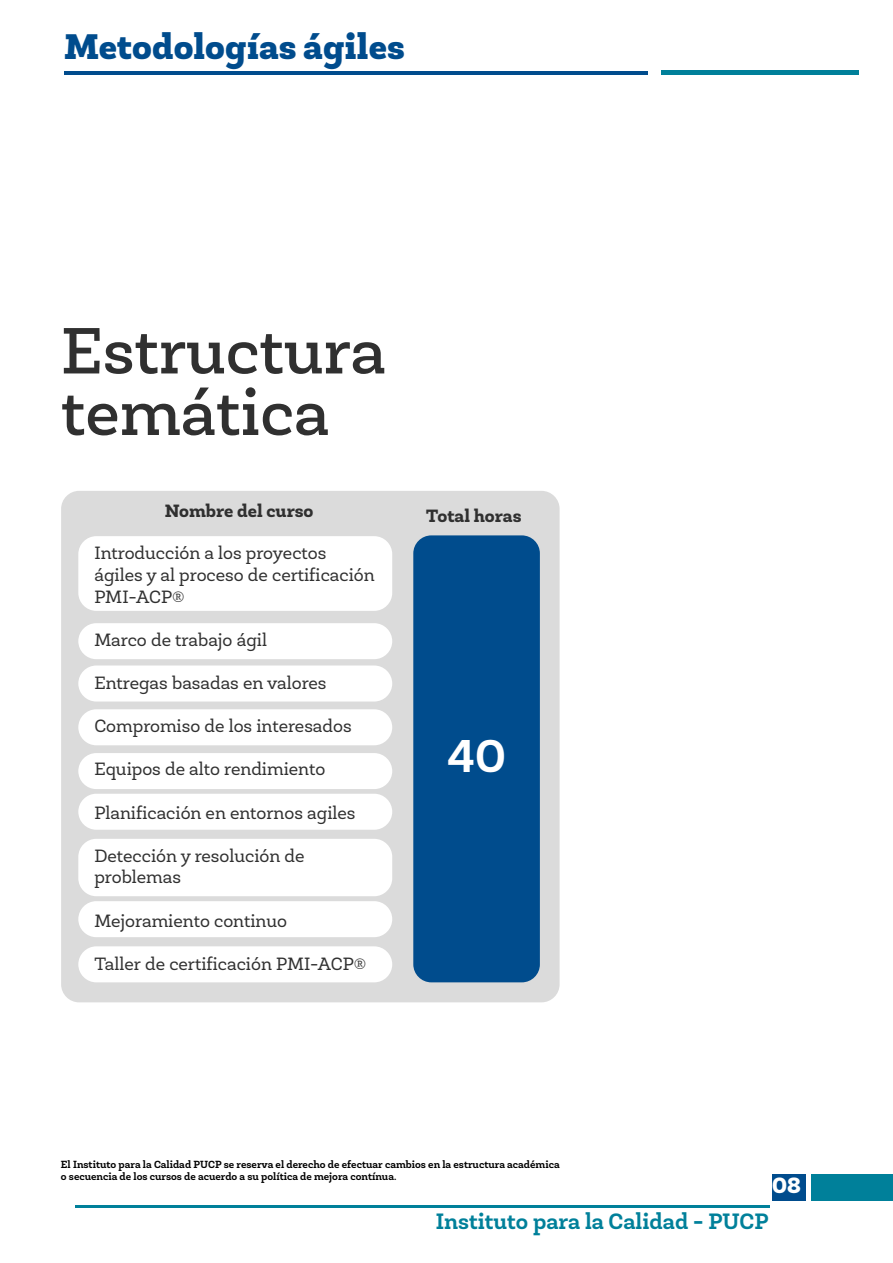
<style>
.page{position:relative;width:893px;height:1263px;background:#fff}
.page>*{position:absolute;margin:0;border:0;box-sizing:border-box;transform-origin:0 0}
.t1{font:500 66px/61.5px "Newslab";color:#303030}
.t2{font:700 46.5px "Newslab";color:#fff}
.t3{font:900 36px "Newslab";color:#004c8d}
.t4{font:700 22.5px "Newslab";color:#00809a}
.t5{font:900 22.35px "Newslab";color:#fff}
.t6{font:18px/21.6px "Newslab";color:#303030}
.t7{font:800 18px "Newslab";color:#303030}
.t8{font:700 10.5px/12px "Newslab";color:#000}
</style>
<div class="page">
<div style="left:61px;top:491px;width:499px;height:511px;background:#dbdbdb;border-radius:18px"></div>
<div style="left:78px;top:536px;width:314px;height:75px;background:#fff;border-radius:18px"></div>
<div style="left:78px;top:623px;width:314px;height:36px;background:#fff;border-radius:18px"></div>
<div style="left:78px;top:665px;width:314px;height:36px;background:#fff;border-radius:18px"></div>
<div style="left:78px;top:709px;width:314px;height:36px;background:#fff;border-radius:18px"></div>
<div style="left:78px;top:753px;width:314px;height:36px;background:#fff;border-radius:18px"></div>
<div style="left:78px;top:794px;width:314px;height:36px;background:#fff;border-radius:18px"></div>
<div style="left:78px;top:901px;width:314px;height:36px;background:#fff;border-radius:18px"></div>
<div style="left:78px;top:839px;width:314px;height:57px;background:#fff;border-radius:18px"></div>
<div style="left:78px;top:946px;width:314px;height:36px;background:#fff;border-radius:18px"></div>
<div style="left:413px;top:535px;width:127px;height:447px;background:#004c8d;border-radius:18px"></div>
<hr style="left:64px;top:71px;width:583px;height:4px;background:#004c8d">
<hr style="left:662px;top:71px;width:197px;height:4px;background:#00809a">
<div style="left:772px;top:1174px;width:33px;height:27px;background:#004c8d"></div>
<div style="left:812px;top:1174px;width:81px;height:27px;background:#00809a"></div>
<hr style="left:75px;top:1205px;width:694px;height:2px;background:#00809a">
<h3 class="t3" style="left:64px;top:23px;width:342px">Metodologías ágiles</h3>
<h1 class="t1" style="left:61px;top:321px;width:326px">Estructura temática</h1>
<p class="t7" style="left:165px;top:500px;width:150px">Nombre del curso</p>
<p class="t7" style="left:426px;top:504px;width:97px">Total horas</p>
<p class="t6" style="left:94px;top:542px;width:282px">Introducción a los proyectos ágiles y al proceso de certificación<br>PMI-ACP®</p>
<p class="t6" style="left:94px;top:629px;width:174px">Marco de trabajo ágil</p>
<p class="t6" style="left:94px;top:672px;width:234px">Entregas basadas en valores</p>
<p class="t6" style="left:94px;top:715px;width:259px">Compromiso de los interesados</p>
<p class="t6" style="left:94px;top:758px;width:232px">Equipos de alto rendimiento</p>
<p class="t6" style="left:94px;top:802px;width:263px">Planificación en entornos agiles</p>
<p class="t6" style="left:94px;top:845px;width:212px">Detección y resolución de problemas</p>
<p class="t6" style="left:94px;top:910px;width:194px">Mejoramiento continuo</p>
<p class="t6" style="left:94px;top:953px;width:274px">Taller de certificación PMI-ACP®</p>
<h2 class="t2" style="left:448px;top:727px;width:60px">40</h2>
<p class="t8" style="left:61px;top:1159px;width:500px">El Instituto para la Calidad PUCP se reserva el derecho de efectuar cambios en la estructura académica o secuencia de los cursos de acuerdo a su política de mejora contínua.</p>
<p class="t5" style="left:772px;top:1171px;width:30px">08</p>
<p class="t4" style="left:436px;top:1206px;width:334px">Instituto para la Calidad - PUCP</p>
</div>
